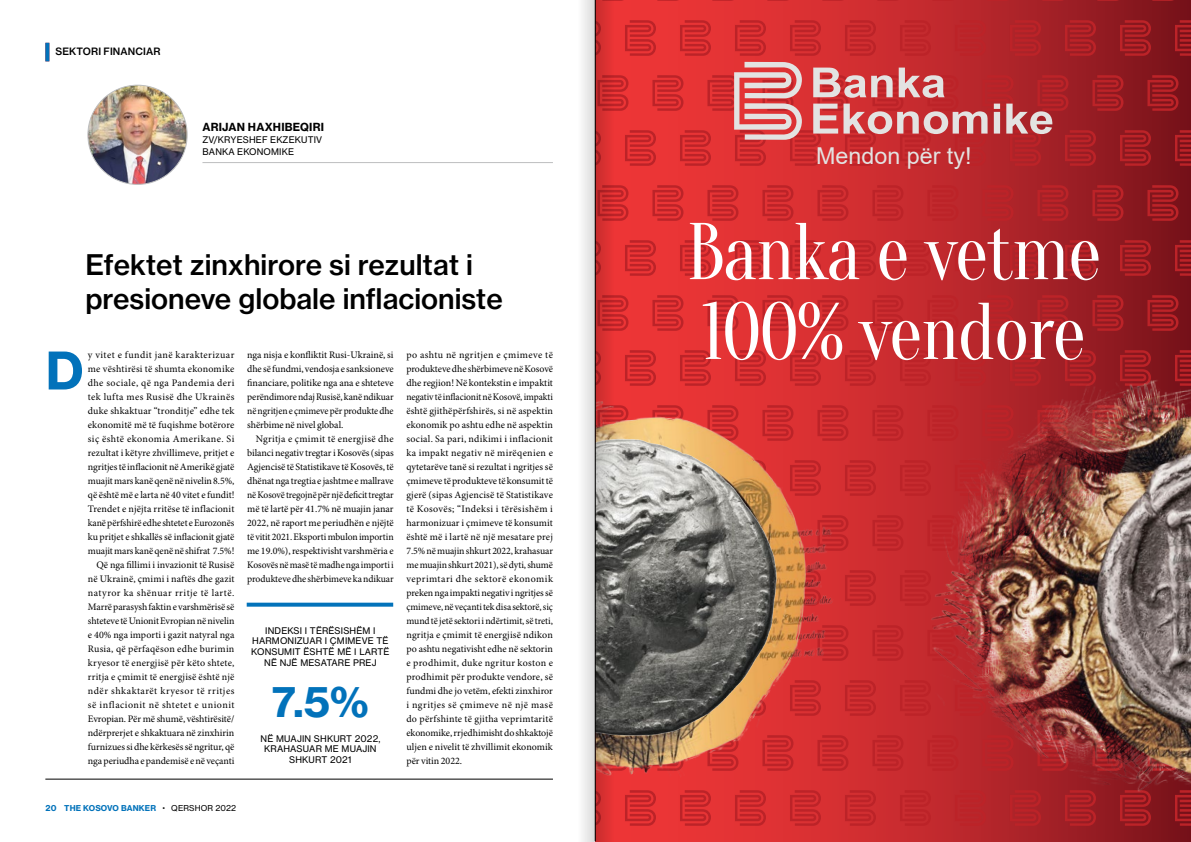
<style>
.page{position:relative;width:1191px;height:842px;background:#fff}
.page>*{position:absolute;margin:0;border:0;box-sizing:border-box;transform-origin:0 0}
.t1{font:80.3px "Oranienbaum";letter-spacing:-.02em;color:#fff;scale:.93 1}
.t2{font:51px "N Haas Grotesk TX Pro 75 Bd";color:#0272ba}
.t3{font:42px "N Haas Grotesk TX Pro 75 Bd";color:#0272ba}
.t4{font:28px/33.6px "N Haas Grotesk TX Pro 65 Md";color:#000}
.t5{font:23.3px "Arial";color:#e3e3e2}
.t6{font:11px "N Haas Grotesk TX Pro 75 Bd";letter-spacing:.015em;color:#000}
.t7{font:10px/14px "Minion Pro";letter-spacing:.005em;color:#000;text-align:justify}
.t8{font:10px/14px "Minion Pro";letter-spacing:.03em;color:#000}
.t9{font:10px "N Haas Grotesk TX Pro 65 Md";letter-spacing:.015em;color:#000}
.t10{font:9px/10.8px "N Haas Grotesk TX Pro 55 Rg";letter-spacing:.015em;color:#000;text-align:center}
.t11{font:8px "N Haas Grotesk TX Pro 75 Bd";letter-spacing:.015em;color:#0272ba}
.s1{font-family:"Titling Gothic FB Narrow";font-weight:500;color:#000}
.s2{font-family:"N Haas Grotesk TX Pro 55 Rg";color:#000}
</style>
<div class="page">
<hr style="left:45px;top:779px;width:508px;height:1px;background:#000">
<svg style="left:45px;top:43px;width:4px;height:18px"></svg>
<svg style="left:626px;top:0;width:565px;height:842px;background:#bd272b"></svg>
<svg style="left:734px;top:62px;width:68px;height:78px;background:#de8d8d"></svg>
<svg style="left:813px;top:104px;width:239px;height:30px;background:#ce7779"></svg>
<svg style="left:813px;top:68px;width:131px;height:30px;background:#d47f81"></svg>
<img style="left:911px;top:306px;width:280px;height:536px">
<img style="left:595px;top:309px;width:302px;height:533px">
<img style="left:626px;top:373px;width:156px;height:443px">
<img style="left:88px;top:85px;width:99px;height:99px;border-radius:50px">
<hr style="left:202px;top:162px;width:351px;height:1px;background:#bdbebf">
<svg style="left:247px;top:603px;width:146px;height:4px"></svg>
<svg style="left:596px;top:0;width:30px;height:842px;background:#b34d4b"></svg>
<div style="left:565px;top:0;width:30px;height:842px;background:linear-gradient(to right,#fff,#e1e1e1)"></div>
<hr style="left:595px;top:0;width:1px;height:841px;background:#000">
<p class="t9" style="left:55px;top:45px;width:107px">SEKTORI FINANCIAR</p>
<p class="t6" style="left:202px;top:120px;width:123px">ARIJAN HAXHIBEQIRI</p>
<p class="t10" style="left:202px;top:134px;width:121px;line-height:12px;text-align:left">ZV/KRYESHEF EKZEKUTIV<br>BANKA EKONOMIKE</p>
<h3 class="t4" style="left:85px;top:248px;width:419px">Efektet zinxhirore si rezultat i presioneve globale inflacioniste</h3>
<p class="t8" style="left:88px;top:348px;width:148px">y vitet e fundit janë karakterizuar me vështirësi të shumta ekonomike</p>
<h2 class="t2" style="left:45px;top:339px;width:40px">D</h2>
<p class="t7" style="left:88px;top:376px;width:148px;text-align:right">dhe sociale, që nga Pandemia deri tek lufta mes Rusisë dhe Ukrainës duke shkaktuar “tronditje” edhe tek ekonomitë më të fuqishme botërore siç është ekonomia Amerikane. Si rezultat i këtyre zhvillimeve, pritjet e ngritjes të inflacionit në Amerikë gjatë muajit mars kanë qenë në nivelin 8.5%, që është më e larta në 40 vitet e fundit!<br>Trendet e njëjta rritëse të inflacionit kanë përfshirë edhe shtetet e Eurozonës ku pritjet e shkallës së inflacionit gjatë muajit mars kanë qenë në shifrat 7.5%!<br>Që nga fillimi i invazionit të Rusisë në Ukrainë, çmimi i naftës dhe gazit natyror ka shënuar rritje të lartë.<br>Marrë parasysh faktin e varshmërisë së shteteve të Unionit Evropian në nivelin e 40% nga importi i gazit natyral nga Rusia, që përfaqëson edhe burimin kryesor të energjisë për këto shtete, rritja e çmimit të energjisë është një ndër shkaktarët kryesor të rritjes së inflacionit në shtetet e unionit Evropian. Për më shumë, vështirësitë/ ndërprerjet e shkaktuara në zinxhirin furnizues si dhe kërkesës së ngritur, që nga periudha e pandemisë e në veçanti</p>
<p class="t7" style="left:247px;top:348px;width:148px">nga nisja e konfliktit Rusi-Ukrainë, si dhe së fundmi, vendosja e sanksioneve financiare, politike nga ana e shteteve perëndimore ndaj Rusisë, kanë ndikuar në ngritjen e çmimeve për produkte dhe shërbime në nivel global.</p>
<p class="t7" style="left:247px;top:432px;width:148px;text-indent:8px">Ngritja e çmimit të energjisë dhe bilanci negativ tregtar i Kosovës (sipas Agjencisë të Statistikave të Kosovës, të dhënat nga tregtia e jashtme e mallrave në Kosovë tregojnë për një deficit tregtar më të lartë për 41.7% në muajin janar 2022, në raport me periudhën e njëjtë të vitit 2021. Eksporti mbulon importin me 19.0%), respektivisht varshmëria e Kosovës në masë të madhe nga importi i produkteve dhe shërbimeve ka ndikuar</p>
<p class="t10" style="left:251px;top:625px;width:140px">INDEKSI I TËRËSISHËM I<br>HARMONIZUAR I ÇMIMEVE TË<br>KONSUMIT ËSHTË MË I LARTË<br>NË NJË MESATARE PREJ</p>
<h3 class="t3" style="left:272px;top:675px;width:98px">7.5%</h3>
<p class="t10" style="left:261px;top:733px;width:121px">NË MUAJIN SHKURT 2022,<br>KRAHASUAR ME MUAJIN<br>SHKURT 2021</p>
<p class="t7" style="left:406px;top:348px;width:148px">po ashtu në ngritjen e çmimeve të produkteve dhe shërbimeve në Kosovë dhe regjion! Në kontekstin e impaktit negativ të inflacionit në Kosovë, impakti është gjithëpërfshirës, si në aspektin ekonomik po ashtu edhe në aspektin social. Sa pari, ndikimi i inflacionit ka impakt negativ në mirëqenien e qytetarëve tanë si rezultat i ngritjes së çmimeve të produkteve të konsumit të gjerë (sipas Agjencisë të Statistikave të Kosovës; “Indeksi i tërësishëm i harmonizuar i çmimeve të konsumit është më i lartë në një mesatare prej 7.5% në muajin shkurt 2022, krahasuar me muajin shkurt 2021), së dyti, shumë veprimtari dhe sektorë ekonomik preken nga impakti negativ i ngritjes së çmimeve, në veçanti tek disa sektorë, siç mund të jetë sektori i ndërtimit, së treti, ngritja e çmimit të energjisë ndikon po ashtu negativisht edhe në sektorin e prodhimit, duke ngritur koston e prodhimit për produkte vendore, së fundmi dhe jo vetëm, efekti zinxhiror i ngritjes së çmimeve në një masë do përfshinte të gjitha veprimtaritë ekonomike, rrjedhimisht do shkaktojë uljen e nivelit të zhvillimit ekonomik për vitin 2022.</p>
<p class="t11" style="left:45px;top:803px;width:192px">20 THE KOSOVO BANKER <span class="s1">•</span> <span class="s2">QERSHOR 2022</span></p>
<h3 class="t5" style="left:816px;top:140px;width:157px">Mendon për ty!</h3>
<h1 class="t1" style="left:686px;top:207px;width:448px">Banka e vetme</h1>
<h1 class="t1" style="left:702px;top:287px;width:414px">100% vendore</h1>
</div>
